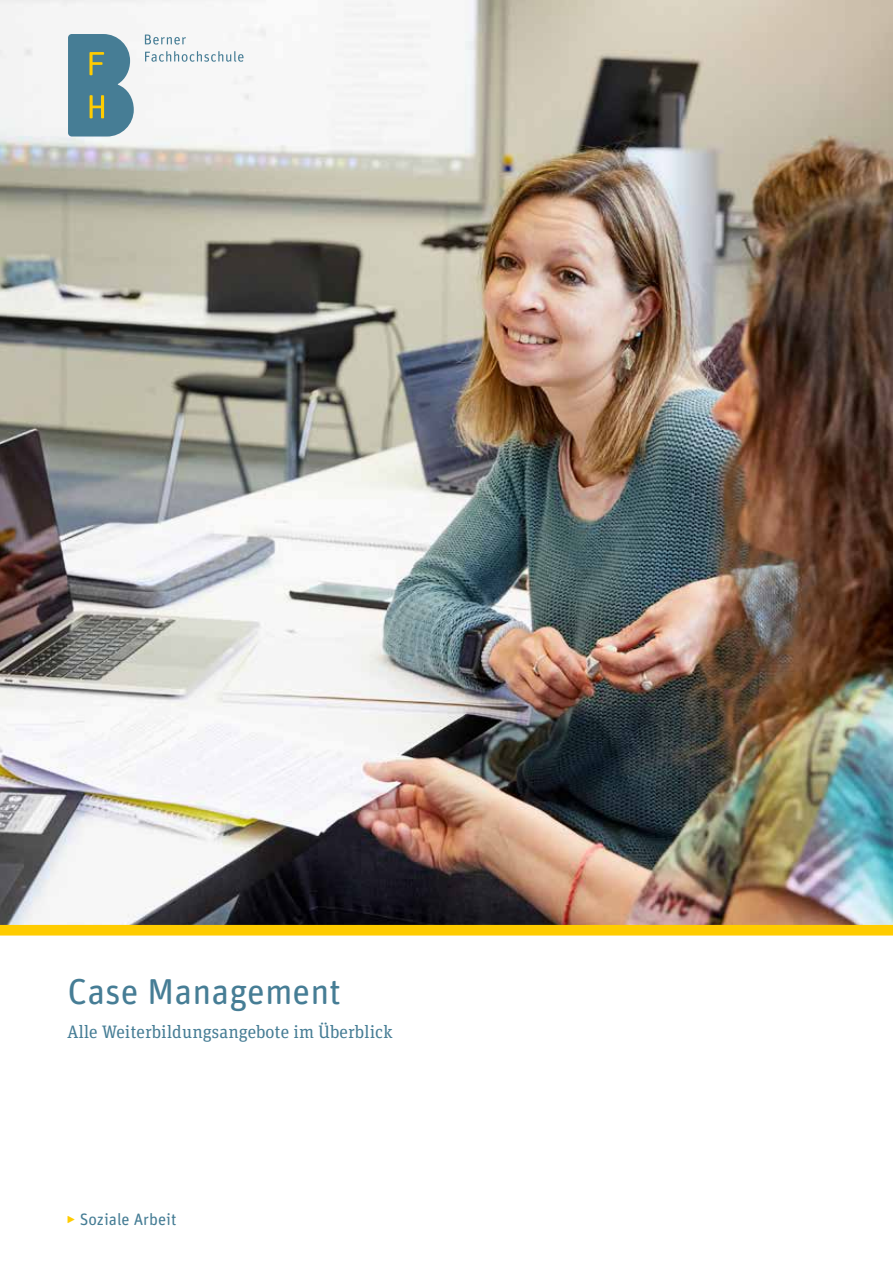
<style>
.page{position:relative;width:893px;height:1263px;background:#fff}
.page>*{position:absolute;margin:0;border:0;box-sizing:border-box;transform-origin:0 0}
.t1{font:36px "Unit Rounded Pro";color:#467d95}
.t2{font:18px "Unit Slab Pro";color:#467d95}
.t3{font:16.5px "Unit Rounded Pro";color:#467d95}
.s1{color:#fc0}
</style>
<div class="page">
<img style="left:0;top:0;width:893px;height:925px">
<div style="left:0;top:925px;width:893px;height:10px;background:#fc0"></div>
<svg style="left:68px;top:34px;width:66px;height:103px;background:#618d99"></svg>
<svg style="left:145px;top:35px;width:41px;height:10px"></svg>
<svg style="left:145px;top:51px;width:99px;height:11px"></svg>
<h1 class="t1" style="left:68px;top:966px;width:275px">Case Management</h1>
<p class="t2" style="left:68px;top:1019px;width:327px">Alle Weiterbildungsangebote im Überblick</p>
<p class="t3" style="left:66px;top:1207px;width:112px"><span class="s1">‣</span> Soziale Arbeit</p>
</div>
